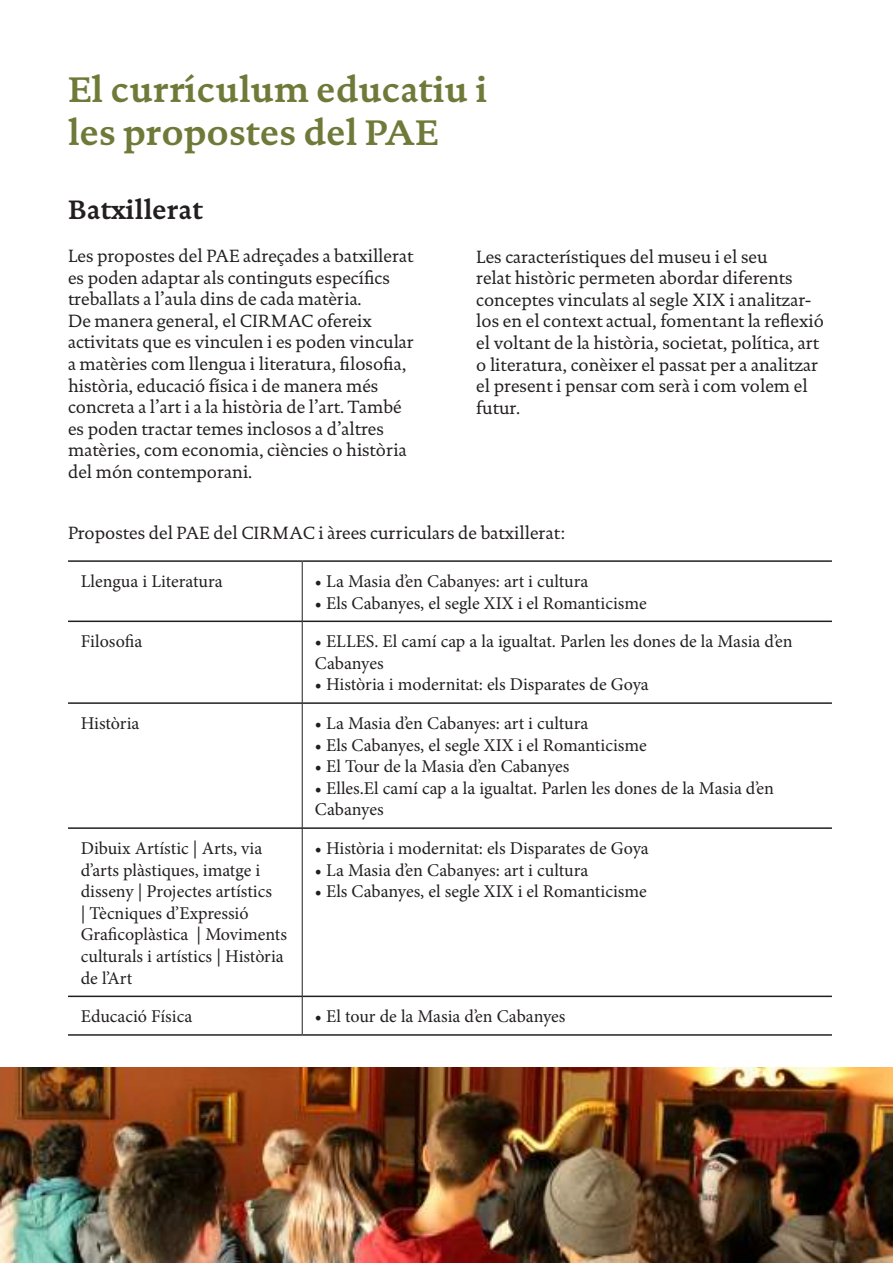
<style>
.page{position:relative;width:893px;height:1263px;background:#fff}
.page>*{position:absolute;margin:0;border:0;box-sizing:border-box;transform-origin:0 0}
.t1{font:700 36px/43.2px "Documenta Dtl";color:#6f7a39}
.t2{font:700 27px "Documenta Dtl";color:#231f20}
.t3{font:18px/21.6px "Documenta Dtl";color:#231f20}
.t4{font:18px/21.6px "Minion Pro";color:#231f20}
</style>
<div class="page">
<hr style="left:68px;top:560px;width:234px;height:2px;background:#231f20">
<hr style="left:302px;top:560px;width:530px;height:2px;background:#231f20">
<hr style="left:68px;top:1034px;width:234px;height:2px;background:#231f20">
<hr style="left:302px;top:1034px;width:530px;height:2px;background:#231f20">
<hr style="left:68px;top:620px;width:234px;height:2px;background:#231f20">
<hr style="left:302px;top:620px;width:530px;height:2px;background:#231f20">
<hr style="left:68px;top:702px;width:234px;height:2px;background:#231f20">
<hr style="left:302px;top:702px;width:530px;height:2px;background:#231f20">
<hr style="left:68px;top:827px;width:234px;height:2px;background:#231f20">
<hr style="left:302px;top:827px;width:530px;height:2px;background:#231f20">
<hr style="left:68px;top:995px;width:234px;height:2px;background:#231f20">
<hr style="left:302px;top:995px;width:530px;height:2px;background:#231f20">
<hr style="left:302px;top:562px;width:1px;height:59px;background:#231f20">
<hr style="left:302px;top:621px;width:1px;height:82px;background:#231f20">
<hr style="left:302px;top:703px;width:1px;height:125px;background:#231f20">
<hr style="left:302px;top:828px;width:1px;height:168px;background:#231f20">
<hr style="left:302px;top:996px;width:1px;height:38px;background:#231f20">
<img style="left:0;top:1067px;width:893px;height:196px">
<h1 class="t1" style="left:68px;top:68px;width:421px">El currículum educatiu i les propostes del PAE</h1>
<h2 class="t2" style="left:68px;top:193px;width:137px">Batxillerat</h2>
<p class="t3" style="left:68px;top:245px;width:347px">Les propostes del PAE adreçades a batxillerat es poden adaptar als continguts específics treballats a l’aula dins de cada matèria.<br>De manera general, el CIRMAC ofereix activitats que es vinculen i es poden vincular a matèries com llengua i literatura, filosofia, història, educació física i de manera més concreta a l’art i a la història de l’art. També es poden tractar temes inclosos a d’altres matèries, com economia, ciències o història del món contemporani.</p>
<p class="t3" style="left:476px;top:246px;width:349px">Les característiques del museu i el seu<br>relat històric permeten abordar diferents conceptes vinculats al segle XIX i analitzar&shy;los en el context actual, fomentant la reflexió el voltant de la història, societat, política, art o literatura, conèixer el passat per a analitzar el present i pensar com serà i com volem el futur.</p>
<p class="t3" style="left:68px;top:522px;width:499px">Propostes del PAE del CIRMAC i àrees curriculars de batxillerat:</p>
<p class="t4" style="left:81px;top:570px;width:143px">Llengua i Literatura</p>
<p class="t4" style="left:315px;top:570px;width:275px">• La Masia d’en Cabanyes: art i cultura</p>
<p class="t4" style="left:315px;top:592px;width:333px">• Els Cabanyes, el segle XIX i el Romanticisme</p>
<p class="t4" style="left:81px;top:631px;width:63px">Filosofia</p>
<p class="t4" style="left:315px;top:631px;width:479px">• ELLES. El camí cap a la igualtat. Parlen les dones de la Masia d’en<br>Cabanyes</p>
<p class="t4" style="left:315px;top:674px;width:335px">• Història i modernitat: els Disparates de Goya</p>
<p class="t4" style="left:81px;top:712px;width:60px">Història</p>
<p class="t4" style="left:315px;top:712px;width:275px">• La Masia d’en Cabanyes: art i cultura</p>
<p class="t4" style="left:315px;top:734px;width:333px">• Els Cabanyes, el segle XIX i el Romanticisme</p>
<p class="t4" style="left:315px;top:756px;width:256px">• El Tour de la Masia d’en Cabanyes</p>
<p class="t4" style="left:315px;top:777px;width:461px">• Elles.El camí cap a la igualtat. Parlen les dones de la Masia d’en<br>Cabanyes</p>
<p class="t4" style="left:81px;top:837px;width:208px">Dibuix Artístic | Arts, via d’arts plàstiques, imatge i disseny | Projectes artístics<br>| Tècniques d’Expressió<br>Graficoplàstica | Moviments culturals i artístics | Història de l’Art</p>
<p class="t4" style="left:315px;top:837px;width:335px">• Història i modernitat: els Disparates de Goya</p>
<p class="t4" style="left:315px;top:859px;width:275px">• La Masia d’en Cabanyes: art i cultura</p>
<p class="t4" style="left:315px;top:881px;width:333px">• Els Cabanyes, el segle XIX i el Romanticisme</p>
<p class="t4" style="left:81px;top:1006px;width:113px">Educació Física</p>
<p class="t4" style="left:315px;top:1006px;width:252px">• El tour de la Masia d’en Cabanyes</p>
</div>
